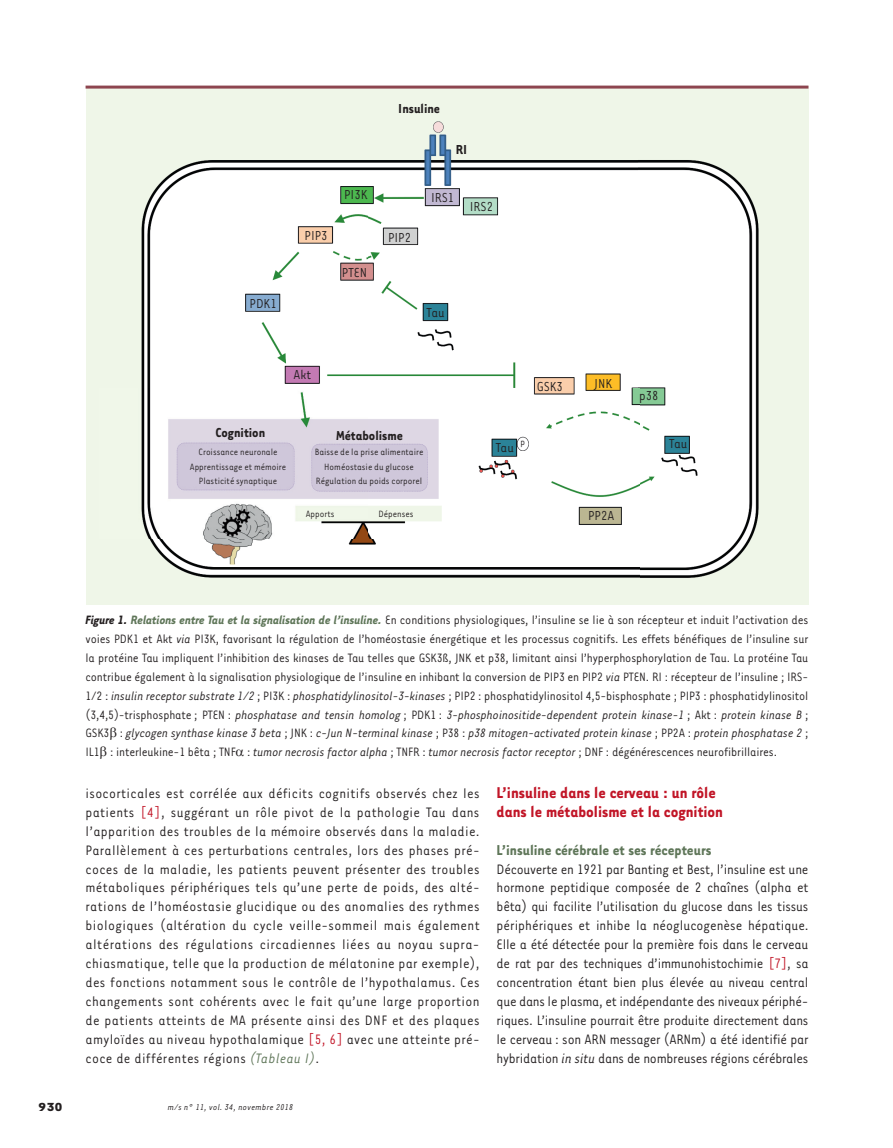
<style>
.page{position:relative;width:893px;height:1148px;background:#fff}
.page>*{position:absolute;margin:0;border:0;box-sizing:border-box;transform-origin:0 0}
.t1{font:700 18px/18.9px "Tarzana Narrow";color:#c11527}
.t2{font:700 16.5px "Tarzana Narrow";color:#5f7659}
.t3{font:15.75px/18.9px "Tarzana Narrow";color:#231f20;text-align:justify}
.t4{font:15px "Tarzana Narrow";color:#231f20}
.t5{font:700 15px "Tarzana Narrow";color:#231f20}
.t6{font:13.95px/18.9px "Tarzana Narrow";letter-spacing:-.01em;color:#231f20;text-align:justify}
.t7{font:700 13.5px "Tarzana Wide";color:#231f20}
.t8{font:10.5px/14.2px "Tarzana Narrow";color:#231f20;text-align:center}
.t9{font:italic 9.75px "Tarzana Narrow";letter-spacing:.025em;color:#231f20}
.s1{font-weight:700;font-style:italic}
.s2{font-weight:700;font-style:italic;color:#5f7659}
.s3{font-style:italic}
.s4{color:#c11527}
.s5{font-style:italic;color:#5f7659}
</style>
<div class="page">
<div style="left:86px;top:86px;width:722px;height:518px;background:#eff6e8"></div>
<img style="left:141px;top:121px;width:618px;height:457px">
<hr style="left:86px;top:86px;width:722px;height:3px;background:#8d454f">
<p class="t5" style="left:398px;top:99px;width:43px">Insuline</p>
<p class="t5" style="left:456px;top:140px;width:13px">RI</p>
<p class="t4" style="left:249px;top:294px;width:29px">PDK1</p>
<p class="t4" style="left:344px;top:186px;width:25px">PI3K</p>
<p class="t4" style="left:431px;top:189px;width:25px">IRS1</p>
<p class="t4" style="left:305px;top:226px;width:25px">PIP3</p>
<p class="t4" style="left:388px;top:228px;width:25px">PIP2</p>
<p class="t4" style="left:342px;top:263px;width:27px">PTEN</p>
<p class="t4" style="left:427px;top:303px;width:20px">Tau</p>
<p class="t4" style="left:470px;top:197px;width:25px">IRS2</p>
<p class="t4" style="left:293px;top:366px;width:19px">Akt</p>
<p class="t5" style="left:216px;top:423px;width:51px">Cognition</p>
<p class="t8" style="left:190px;top:445px;width:98px">Croissance neuronale<br>Apprentissage et mémoire<br>Plasticité synaptique</p>
<p class="t5" style="left:336px;top:426px;width:68px">Métabolisme</p>
<p class="t8" style="left:315px;top:445px;width:110px">Baisse de la prise alimentaire<br>Homéostasie du glucose<br>Régulation du poids corporel</p>
<p class="t8" style="left:306px;top:506px;width:30px">Apports</p>
<p class="t8" style="left:379px;top:506px;width:37px">Dépenses</p>
<p class="t4" style="left:537px;top:377px;width:28px">GSK3</p>
<p class="t4" style="left:594px;top:374px;width:20px">JNK</p>
<p class="t4" style="left:639px;top:386px;width:21px">p38</p>
<p class="t4" style="left:496px;top:438px;width:31px">Tau <sup>p</sup></p>
<p class="t4" style="left:669px;top:434px;width:20px">Tau</p>
<p class="t4" style="left:588px;top:506px;width:28px">PP2A</p>
<p class="t6" style="left:86px;top:609px;width:724px"><span class="s1">Figure 1.</span> <span class="s2">Relations entre Tau et la signalisation de l’insuline.</span> En conditions physiologiques, l’insuline se lie à son récepteur et induit l’activation des voies PDK1 et Akt <span class="s3">via</span> PI3K, favorisant la régulation de l’homéostasie énergétique et les processus cognitifs. Les effets bénéfiques de l’insuline sur la protéine Tau impliquent l’inhibition des kinases de Tau telles que GSK3ß, JNK et p38, limitant ainsi l’hyperphosphorylation de Tau. La protéine Tau contribue également à la signalisation physiologique de l’insuline en inhibant la conversion de PIP3 en PIP2 <span class="s3">via</span> PTEN. RI : récepteur de l’insuline ; IRS-1/2 : <span class="s3">insulin receptor substrate 1/2</span> ; PI3K : <span class="s3">phosphatidylinositol-3-kinases</span> ; PIP2 : phosphatidylinositol 4,5-bisphosphate ; PIP3 : phosphatidylinositol (3,4,5)-trisphosphate ; PTEN : <span class="s3">phosphatase and tensin homolog</span> ; PDK1 : <span class="s3">3-phosphoinositide-dependent protein kinase-1</span> ; Akt : <span class="s3">protein kinase B</span> ; GSK3 : <span class="s3">glycogen synthase kinase 3 beta</span> ; JNK : <span class="s3">c-Jun N-terminal kinase</span> ; P38 : <span class="s3">p38 mitogen-activated protein kinase</span> ; PP2A : <span class="s3">protein phosphatase 2</span> ; IL1 : interleukine-1 bêta ; TNF : <span class="s3">tumor necrosis factor alpha</span> ; TNFR : <span class="s3">tumor necrosis factor receptor</span> ; DNF : dégénérescences neurofibrillaires.</p>
<p class="t3" style="left:86px;top:783px;width:396px">isocorticales est corrélée aux déficits cognitifs observés chez les patients <span class="s4">[4]</span>, suggérant un rôle pivot de la pathologie Tau dans l’apparition des troubles de la mémoire observés dans la maladie.<br>Parallèlement à ces perturbations centrales, lors des phases pré&shy;coces de la maladie, les patients peuvent présenter des troubles métaboliques périphériques tels qu’une perte de poids, des alté&shy;rations de l’homéostasie glucidique ou des anomalies des rythmes biologiques (altération du cycle veille-sommeil mais également altérations des régulations circadiennes liées au noyau supra&shy;chiasmatique, telle que la production de mélatonine par exemple), des fonctions notamment sous le contrôle de l’hypothalamus. Ces changements sont cohérents avec le fait qu’une large proportion de patients atteints de MA présente ainsi des DNF et des plaques amyloïdes au niveau hypothalamique <span class="s4">[5, 6]</span> avec une atteinte pré&shy;coce de différentes régions <span class="s5">(Tableau I)</span>.</p>
<p class="t7" style="left:38px;top:1097px;width:26px">930</p>
<p class="t9" style="left:168px;top:1101px;width:127px">m/s n° 11, vol. 34, novembre 2018</p>
<p class="t1" style="left:497px;top:782px;width:228px">L’insuline dans le cerveau : un rôle dans le métabolisme et la cognition</p>
<p class="t2" style="left:497px;top:839px;width:216px">L’insuline cérébrale et ses récepteurs</p>
<p class="t3" style="left:497px;top:858px;width:314px">Découverte en 1921 par Banting et Best, l’insuline est une hormone peptidique composée de 2 chaînes (alpha et bêta) qui facilite l’utilisation du glucose dans les tissus périphériques et inhibe la néoglucogenèse hépatique.<br>Elle a été détectée pour la première fois dans le cerveau de rat par des techniques d’immunohistochimie <span class="s4">[7]</span>, sa concentration étant bien plus élevée au niveau central que dans le plasma, et indépendante des niveaux périphé&shy;riques. L’insuline pourrait être produite directement dans le cerveau : son ARN messager (ARNm) a été identifié par hybridation <span class="s3">in situ</span> dans de nombreuses régions cérébrales</p>
</div>
